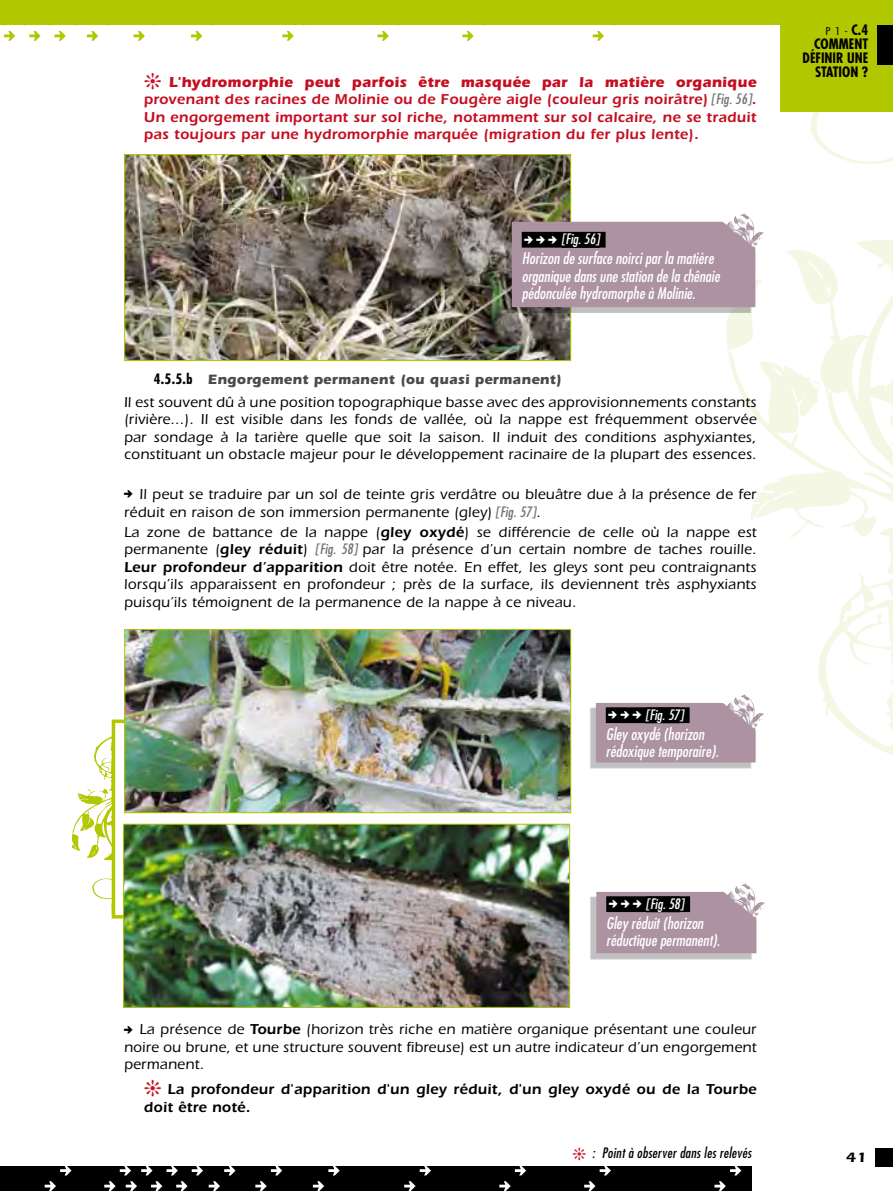
<style>
.page{position:relative;width:893px;height:1191px;background:#fff}
.page>*{position:absolute;margin:0;border:0;box-sizing:border-box;transform-origin:0 0}
.t1{font:italic condensed 15.75px/17.5px "Futura";color:#fff}
.t2{font:500 14.88px/17.5px "Itc Eras";letter-spacing:.02em;color:#000;text-align:justify}
.t3{font:600 14.88px/17.5px "Itc Eras";letter-spacing:.02em;color:#c50e1f;text-align:justify}
.t4{font:600 14.88px/17.5px "Itc Eras";letter-spacing:.02em;color:#000}
.t5{font:700 14px "Itc Eras";letter-spacing:.02em;color:#4b4b4d}
.t6{font:italic condensed 14px "Futura";color:#fff}
.t7{font:italic condensed 14px "Futura";letter-spacing:.02em;color:#000}
.t8{font:700 condensed 14px/14px "Futura";color:#000;text-align:right}
.t9{font:600 14px "Itc Eras";color:#000;scale:1.25 1}
.t10{font:300 condensed 10.5px "Futura";color:#000;scale:1.33 1}
.s1{font-weight:700}
.s2{font-family:"Futura";font-weight:400;font-style:italic;font-stretch:condensed;font-size:14px;color:#707172}
.s3{font-family:"Pointers";font-style:normal;font-stretch:normal;font-size:10.5px}
.s4{font-family:"Futura";font-stretch:condensed;color:#000}
.s5{font-family:"Pointers";font-weight:400;font-size:10.5px}
.s6{font-weight:600}
.s7{font-weight:700;font-size:14px}
</style>
<div class="page">
<div style="left:0;top:0;width:893px;height:25px;background:#b1c800"></div>
<svg style="left:726px;top:25px;width:167px;height:730px"></svg>
<div style="left:781px;top:0;width:112px;height:112px;background:#b1c800"></div>
<div style="left:0;top:1166px;width:752px;height:25px;background:#000"></div>
<div style="left:876px;top:1148px;width:17px;height:18px;background:#000"></div>
<svg style="left:2px;top:25px;width:613px;height:16px"></svg>
<div style="left:877px;top:25px;width:16px;height:39px;background:#000"></div>
<svg style="left:72px;top:733px;width:40px;height:184px"></svg>
<div style="left:112px;top:719px;width:111px;height:199px;border:4px solid #b1c800"></div>
<img style="left:126px;top:156px;width:443px;height:203px">
<div style="left:124px;top:154px;width:447px;height:207px;border:1px solid #b1c800"></div>
<div style="left:505px;top:217px;width:254px;height:96px;background:#000;opacity:.25"></div>
<svg style="left:512px;top:213px;width:252px;height:94px;background:#b59daa"></svg>
<div style="left:522px;top:232px;width:84px;height:16px;background:#000"></div>
<img style="left:126px;top:631px;width:443px;height:180px">
<div style="left:124px;top:629px;width:447px;height:184px;border:1px solid #b1c800"></div>
<div style="left:589px;top:698px;width:171px;height:70px;background:#000;opacity:.25"></div>
<svg style="left:596px;top:694px;width:168px;height:68px"></svg>
<div style="left:606px;top:707px;width:84px;height:16px;background:#000"></div>
<img style="left:125px;top:826px;width:443px;height:179px">
<div style="left:123px;top:824px;width:447px;height:183px;border:1px solid #b1c800"></div>
<div style="left:590px;top:887px;width:171px;height:72px;background:#000;opacity:.25"></div>
<svg style="left:596px;top:883px;width:169px;height:70px"></svg>
<div style="left:606px;top:896px;width:84px;height:16px;background:#000"></div>
<svg style="left:45px;top:1166px;width:697px;height:25px"></svg>
<p class="t3" style="left:144px;top:73px;width:614px;text-indent:25px"><span class="s1">L'hydromorphie peut parfois être masquée par la matière organique </span>provenant des racines de Molinie ou de Fougère aigle (couleur gris noirâtre) <span class="s2">[Fig. 56]</span>.<br>Un engorgement important sur sol riche, notamment sur sol calcaire, ne se traduit pas toujours par une hydromorphie marquée (migration du fer plus lente).</p>
<p class="t6" style="left:525px;top:230px;width:77px"><span class="s3">2 2 2</span> [Fig. 56]</p>
<p class="t1" style="left:522px;top:249px;width:200px">Horizon de surface noirci par la matière organique dans une station de la chênaie pédonculée hydromorphe à Molinie.</p>
<p class="t5" style="left:154px;top:371px;width:409px"><span class="s4">4.5.5.B</span> Engorgement permanent (ou quasi permanent)</p>
<p class="t2" style="left:124px;top:393px;width:634px">Il est souvent dû à une position topographique basse avec des approvisionnements constants (rivière...). Il est visible dans les fonds de vallée, où la nappe est fréquemment observée par sondage à la tarière quelle que soit la saison. Il induit des conditions asphyxiantes, constituant un obstacle majeur pour le développement racinaire de la plupart des essences.</p>
<p class="t2" style="left:124px;top:486px;width:634px"><span class="s5">2</span> Il peut se traduire par un sol de teinte gris verdâtre ou bleuâtre due à la présence de fer réduit en raison de son immersion permanente (gley) <span class="s2">[Fig. 57]</span>.</p>
<p class="t2" style="left:124px;top:523px;width:634px">La zone de battance de la nappe (<span class="s6">gley oxydé</span>) se différencie de celle où la nappe est permanente (<span class="s6">gley réduit</span>) <span class="s2">[Fig. 58]</span> par la présence d’un certain nombre de taches rouille.<br><span class="s6">Leur profondeur d’apparition</span> doit être notée. En effet, les gleys sont peu contraignants lorsqu’ils apparaissent en profondeur ; près de la surface, ils deviennent très asphyxiants puisqu’ils témoignent de la permanence de la nappe à ce niveau.</p>
<p class="t6" style="left:609px;top:705px;width:77px"><span class="s3">2 2 2</span> [Fig. 57]</p>
<p class="t1" style="left:606px;top:725px;width:114px">Gley oxydé (horizon rédoxique temporaire).</p>
<p class="t10" style="left:826px;top:25px;width:34px">p 1 - <span class="s7">C.4</span></p>
<p class="t8" style="left:803px;top:37px;width:67px">COMMENT<br>DÉFINIR UNE<br>STATION ?</p>
<p class="t6" style="left:609px;top:894px;width:77px"><span class="s3">2 2 2</span> [Fig. 58]</p>
<p class="t1" style="left:606px;top:913px;width:115px">Gley réduit (horizon réductique permanent).</p>
<p class="t2" style="left:124px;top:1020px;width:634px"><span class="s5">2</span> La présence de <span class="s6">Tourbe</span> (horizon très riche en matière organique présentant une couleur noire ou brune, et une structure souvent fibreuse) est un autre indicateur d’un engorgement permanent.</p>
<p class="t4" style="left:144px;top:1080px;width:614px;text-indent:24px">La profondeur d'apparition d'un gley réduit, d'un gley oxydé ou de la Tourbe doit être noté.</p>
<p class="t7" style="left:592px;top:1143px;width:161px">: Point à observer dans les relevés</p>
<p class="t9" style="left:845px;top:1149px;width:19px">41</p>
</div>
